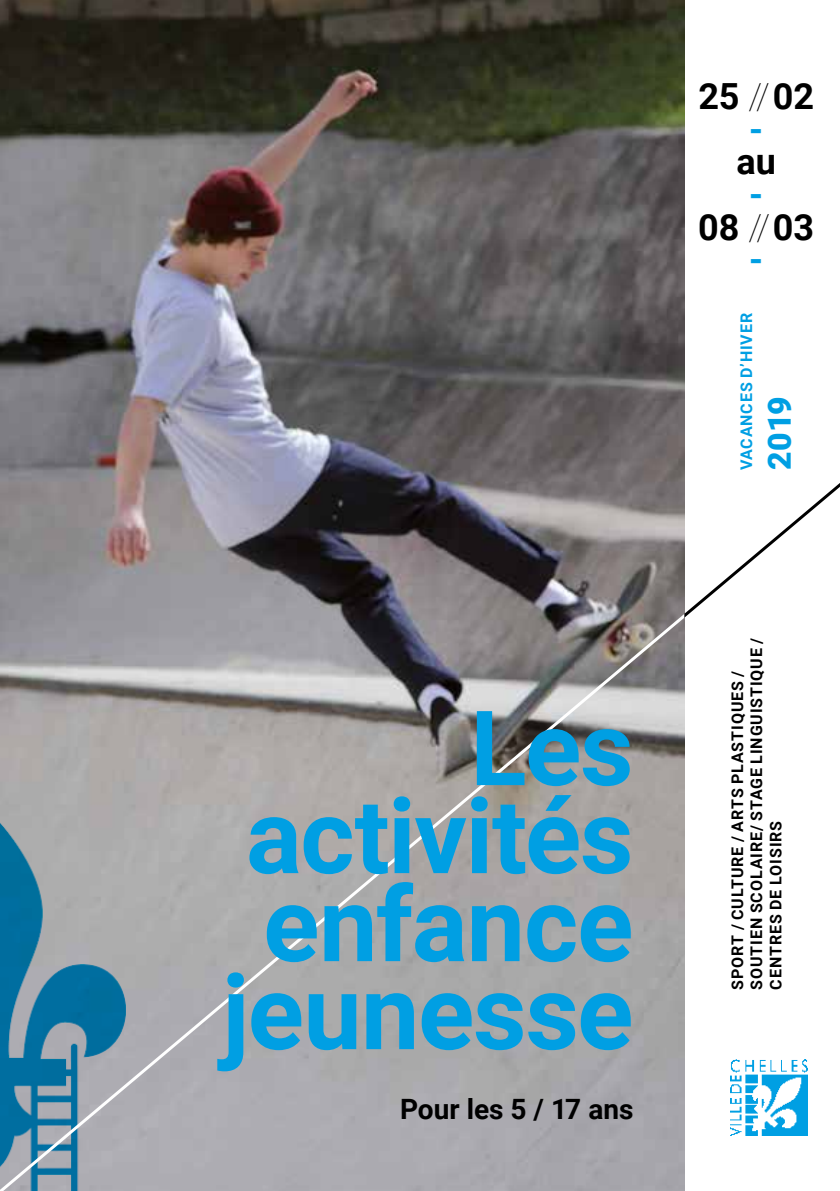
<style>
.page{position:relative;width:840px;height:1191px;background:#fff}
.page>*{position:absolute;margin:0;border:0;box-sizing:border-box;transform-origin:0 0}
.t1{font:700 104px/88px "Roboto";letter-spacing:-.015em;color:#009fe3;text-align:right}
.t2{font:700 36px/32.6px "Roboto";color:#000;text-align:center}
.t3{font:900 32px "Roboto";color:#009fe3}
.t4{font:700 28px "Roboto";color:#000}
.t5{font:700 16px/19.2px "Roboto";letter-spacing:.055em;color:#000}
.t6{font:700 16px "Roboto";letter-spacing:.055em;color:#009fe3}
.s1{font-weight:100}
.s2{color:#009fe3}
</style>
<div class="page">
<img style="left:0;top:0;width:683px;height:614px">
<svg style="left:683px;top:483px;width:156px;height:135px"></svg>
<svg style="left:0;top:614px;width:683px;height:577px;background:#9fa2a5"></svg>
<img style="left:730px;top:1059px;width:77px;height:76px">
<h1 class="t1" style="left:222px;top:700px;width:412px">Les activités enfance jeunesse</h1>
<h3 class="t4" style="left:400px;top:1089px;width:235px">Pour les 5 / 17 ans</h3>
<h2 class="t2" style="left:698px;top:79px;width:117px">25 <span class="s1">//</span> 02 <span class="s2">-</span></h2>
<h2 class="t2" style="left:736px;top:144px;width:41px">au</h2>
<h2 class="t2" style="left:698px;top:177px;width:117px"><span class="s2">-<br></span>08 <span class="s1">//</span> 03 <span class="s2">-</span></h2>
<p class="t6" style="left:735px;top:470px;width:159px;rotate:-90deg">VACANCES D’HIVER</p>
<h3 class="t3" style="left:756px;top:470px;width:76px;rotate:-90deg">2019</h3>
<p class="t5" style="left:726px;top:989px;width:353px;rotate:-90deg">SPORT / CULTURE / ARTS PLASTIQUES /<br>SOUTIEN SCOLAIRE/ STAGE LINGUISTIQUE /<br>CENTRES DE LOISIRS</p>
</div>
